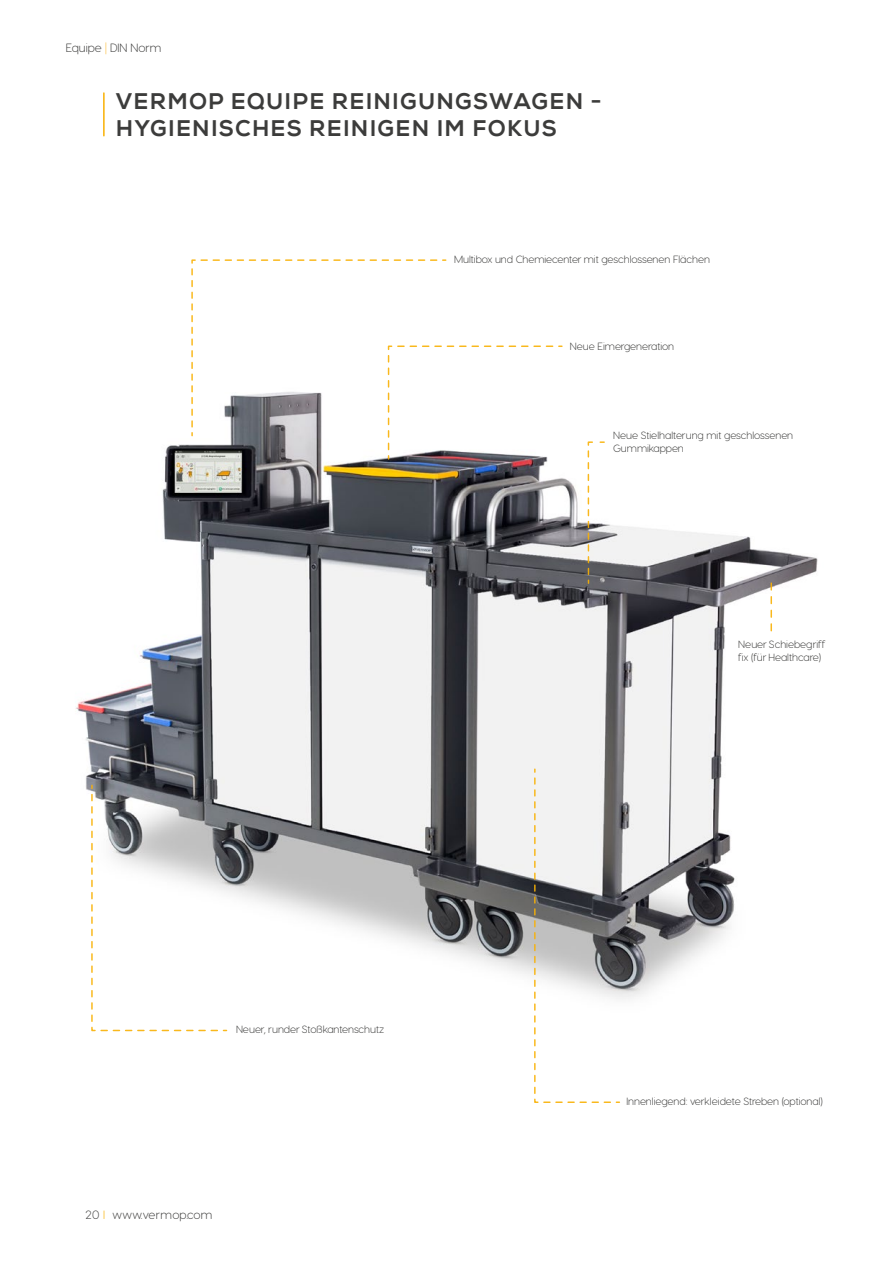
<style>
.page{position:relative;width:893px;height:1263px;background:#fff}
.page>*{position:absolute;margin:0;border:0;box-sizing:border-box;transform-origin:0 0}
.t1{font:22.5px/27px "Nexa X Bold";letter-spacing:.055em;color:#3c3c3b}
.t2{font:300 12px "Visby Round CF";letter-spacing:.02em;color:#3c3c3b}
.t3{font:300 12px "Visby Round CF";color:#3c3c3b}
.t4{font:300 10.5px/12.6px "Visby Round CF";color:#3c3c3b}
.s1{color:#fbb932}
.s2{color:#f9b104}
</style>
<div class="page">
<img style="left:75px;top:437px;width:743px;height:563px">
<svg style="left:387px;top:345px;width:176px;height:115px"></svg>
<svg style="left:770px;top:583px;width:2px;height:48px"></svg>
<svg style="left:191px;top:259px;width:256px;height:178px"></svg>
<svg style="left:533px;top:768px;width:88px;height:335px"></svg>
<svg style="left:90px;top:784px;width:138px;height:248px"></svg>
<svg style="left:587px;top:441px;width:19px;height:144px"></svg>
<hr style="left:103px;top:93px;width:2px;height:43px;background:#f9b104">
<p class="t3" style="left:66px;top:40px;width:97px">Equipe <span class="s1">|</span> DIN Norm</p>
<h1 class="t1" style="left:116px;top:88px;width:487px">VERMOP EQUIPE REINIGUNGSWAGEN -<br>HYGIENISCHES REINIGEN IM FOKUS</h1>
<p class="t4" style="left:454px;top:252px;width:257px">Multibox und Chemiecenter mit geschlossenen Flächen</p>
<p class="t4" style="left:570px;top:340px;width:106px">Neue Eimergeneration</p>
<p class="t4" style="left:613px;top:429px;width:181px">Neue Stielhalterung mit geschlossenen<br>Gummikappen</p>
<p class="t4" style="left:236px;top:1023px;width:150px">Neuer, runder Stoßkantenschutz</p>
<p class="t2" style="left:86px;top:1207px;width:128px">20 <span class="s2">I</span> www.vermop.com</p>
<p class="t4" style="left:738px;top:638px;width:89px">Neuer Schiebegriff fix (für Healthcare)</p>
<p class="t4" style="left:626px;top:1095px;width:198px">Innenliegend: verkleidete Streben (optional)</p>
</div>
